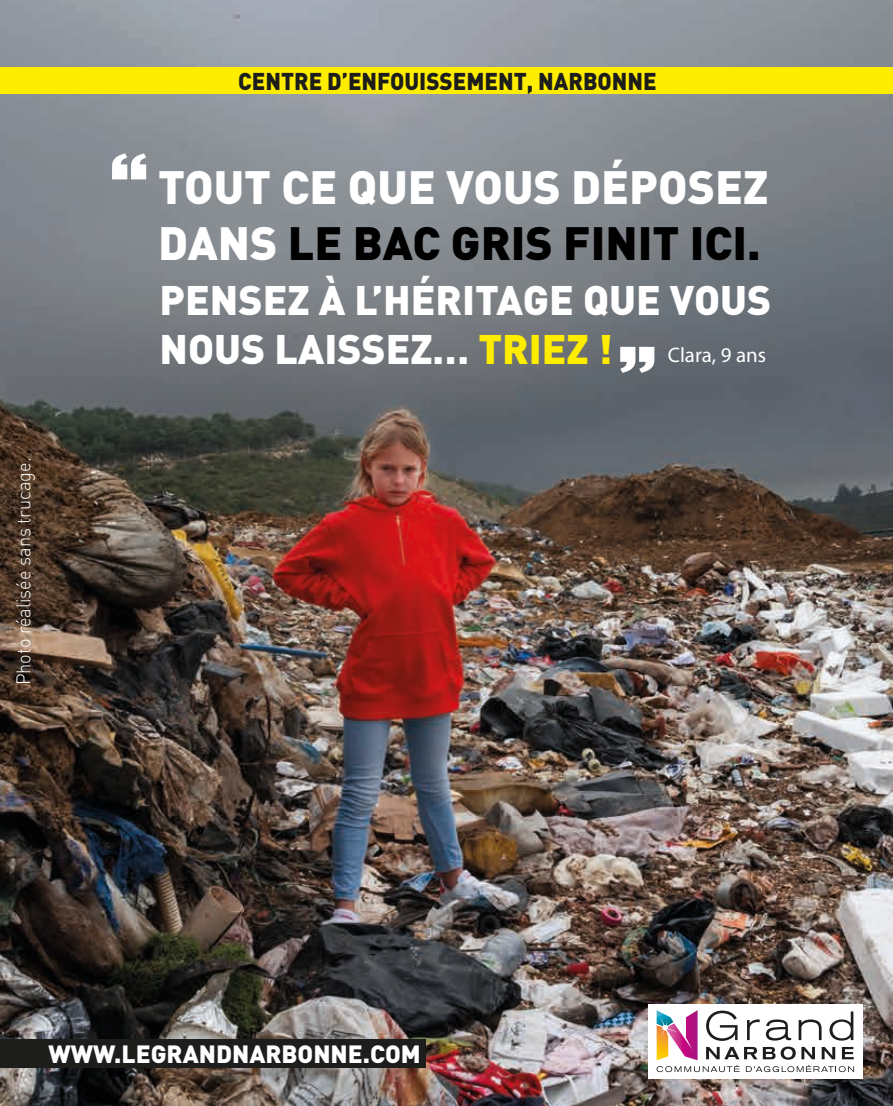
<style>
.page{position:relative;width:893px;height:1106px;background:#fff}
.page>*{position:absolute;margin:0;border:0;box-sizing:border-box;transform-origin:0 0}
.t1{font:900 46.2px/55.3px "DIN Pro";color:#fff}
.t2{font:900 40.8px/48.9px "DIN Pro";color:#fff}
.t3{font:900 24.6px "DIN Pro";color:#fff}
.t4{font:900 24px "DIN Pro";color:#1d1d1b;scale:.93 1}
.t5{font:21px "Myriad Pro";color:#fff}
.t6{font:300 19.5px "DIN Pro";color:#fff;scale:.93 1}
.s1{color:#000}
.s2{color:#ffed00}
</style>
<div class="page">
<img style="left:0;top:0;width:893px;height:1106px">
<div style="left:0;top:67px;width:893px;height:27px;background:#ffed00"></div>
<div style="left:648px;top:1004px;width:215px;height:74px;background:#fff"></div>
<svg style="left:657px;top:1010px;width:197px;height:62px"></svg>
<div style="left:0;top:1038px;width:426px;height:29px;background:#1d1d1b"></div>
<svg style="left:112px;top:153px;width:34px;height:26px"></svg>
<svg style="left:620px;top:347px;width:34px;height:26px"></svg>
<p class="t6" style="left:10px;top:685px;width:246px;rotate:-90deg">Photo réalisée sans trucage.</p>
<p class="t4" style="left:238px;top:65px;width:452px">CENTRE D’ENFOUISSEMENT, NARBONNE</p>
<p class="t1" style="left:158px;top:158px;width:611px">TOUT CE QUE VOUS DÉPOSEZ<br>DANS <span class="s1">LE BAC GRIS FINIT ICI.</span></p>
<p class="t2" style="left:160px;top:274px;width:613px">PENSEZ À L’HÉRITAGE QUE VOUS<br>NOUS LAISSEZ… <span class="s2">TRIEZ !</span></p>
<p class="t5" style="left:668px;top:342px;width:100px">Clara, 9 ans</p>
<p class="t3" style="left:49px;top:1037px;width:374px">WWW.LEGRANDNARBONNE.COM</p>
</div>
